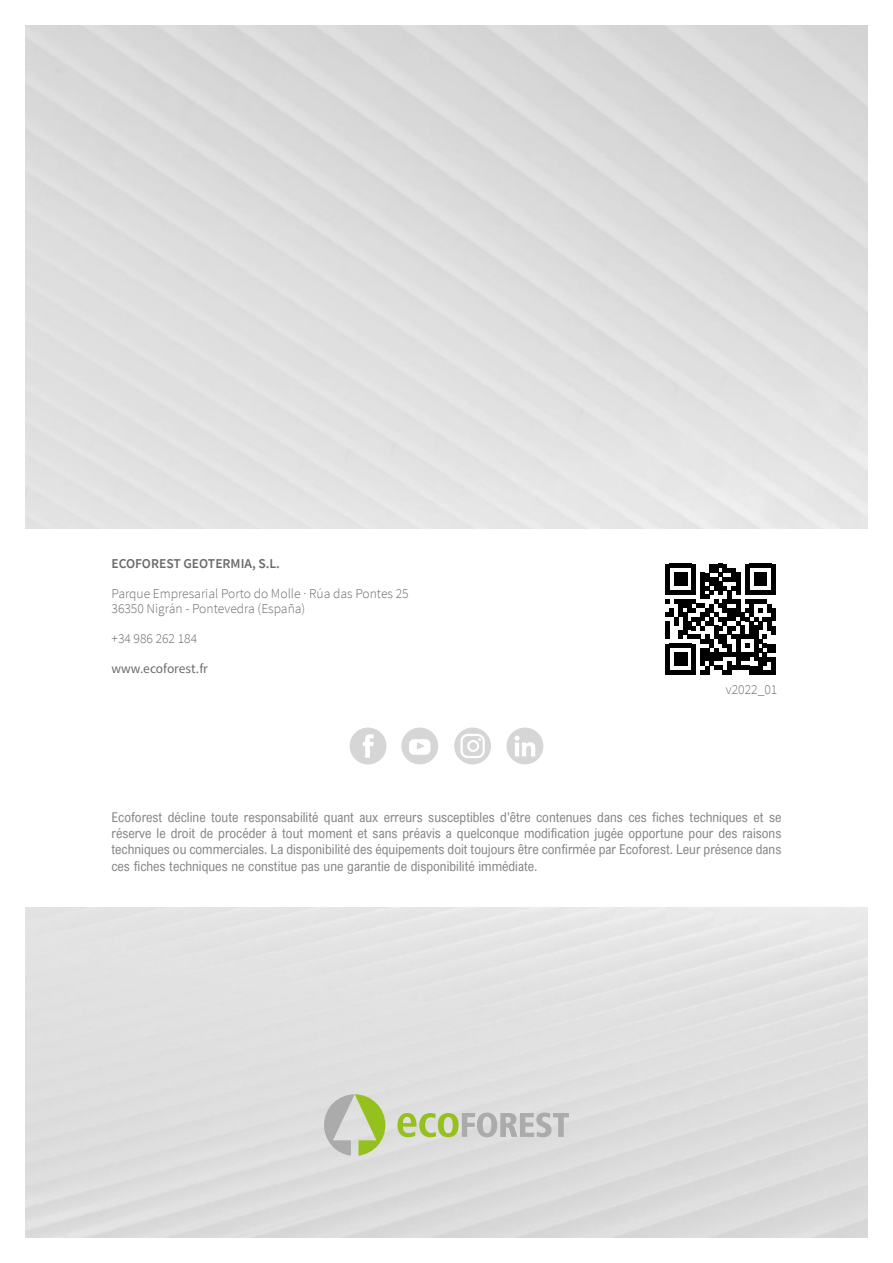
<style>
.page{position:relative;width:893px;height:1263px;background:#fff}
.page>*{position:absolute;margin:0;border:0;box-sizing:border-box;transform-origin:0 0}
.t1{font:13.5px/16.2px "Arial Nova Cond";color:#878787;text-align:justify}
.t2{font:300 13.5px/15px "Source Sans Pro";color:#6b6b6c}
.t3{font:600 13.5px "Source Sans Pro";color:#6b6b6c}
.t4{font:13.5px "Source Sans Pro";color:#6b6b6c}
</style>
<div class="page">
<svg style="left:324px;top:1094px;width:61px;height:62px"></svg>
<svg style="left:397px;top:1112px;width:172px;height:25px"></svg>
<div style="left:350px;top:727px;width:36px;height:37px;background:#d7d6d7;border-radius:50%"></div>
<svg style="left:363px;top:734px;width:11px;height:24px"></svg>
<div style="left:454px;top:727px;width:37px;height:37px;background:#d7d6d7;border-radius:50%"></div>
<svg style="left:460px;top:734px;width:25px;height:24px"></svg>
<div style="left:401px;top:727px;width:37px;height:37px;background:#d7d6d7;border-radius:50%"></div>
<svg style="left:409px;top:739px;width:21px;height:16px"></svg>
<div style="left:506px;top:727px;width:37px;height:37px;background:#d7d6d7;border-radius:50%"></div>
<svg style="left:514px;top:735px;width:21px;height:21px"></svg>
<svg style="left:665px;top:564px;width:111px;height:111px"></svg>
<div style="left:771px;top:612px;width:5px;height:9px;background:#000"></div>
<div style="left:771px;top:626px;width:5px;height:9px;background:#000"></div>
<div style="left:771px;top:643px;width:5px;height:9px;background:#000"></div>
<div style="left:771px;top:657px;width:5px;height:9px;background:#000"></div>
<div style="left:771px;top:666px;width:5px;height:9px;background:#000"></div>
<p class="t3" style="left:112px;top:555px;width:170px">ECOFOREST GEOTERMIA, S.L.</p>
<p class="t2" style="left:112px;top:586px;width:299px">Parque Empresarial Porto do Molle · Rúa das Pontes 25<br>36350 Nigrán - Pontevedra (España)</p>
<p class="t2" style="left:112px;top:631px;width:87px">+34 986 262 184</p>
<p class="t4" style="left:112px;top:660px;width:98px">www.ecoforest.fr</p>
<p class="t2" style="left:726px;top:682px;width:53px">v2022_01</p>
<p class="t1" style="left:112px;top:809px;width:671px">Ecoforest décline toute responsabilité quant aux erreurs susceptibles d’être contenues dans ces fiches techniques et se réserve le droit de procéder à tout moment et sans préavis a quelconque modification jugée opportune pour des raisons techniques ou commerciales. La disponibilité des équipements doit toujours être confirmée par Ecoforest. Leur présence dans ces fiches techniques ne constitue pas une garantie de disponibilité immédiate.</p>
</div>
